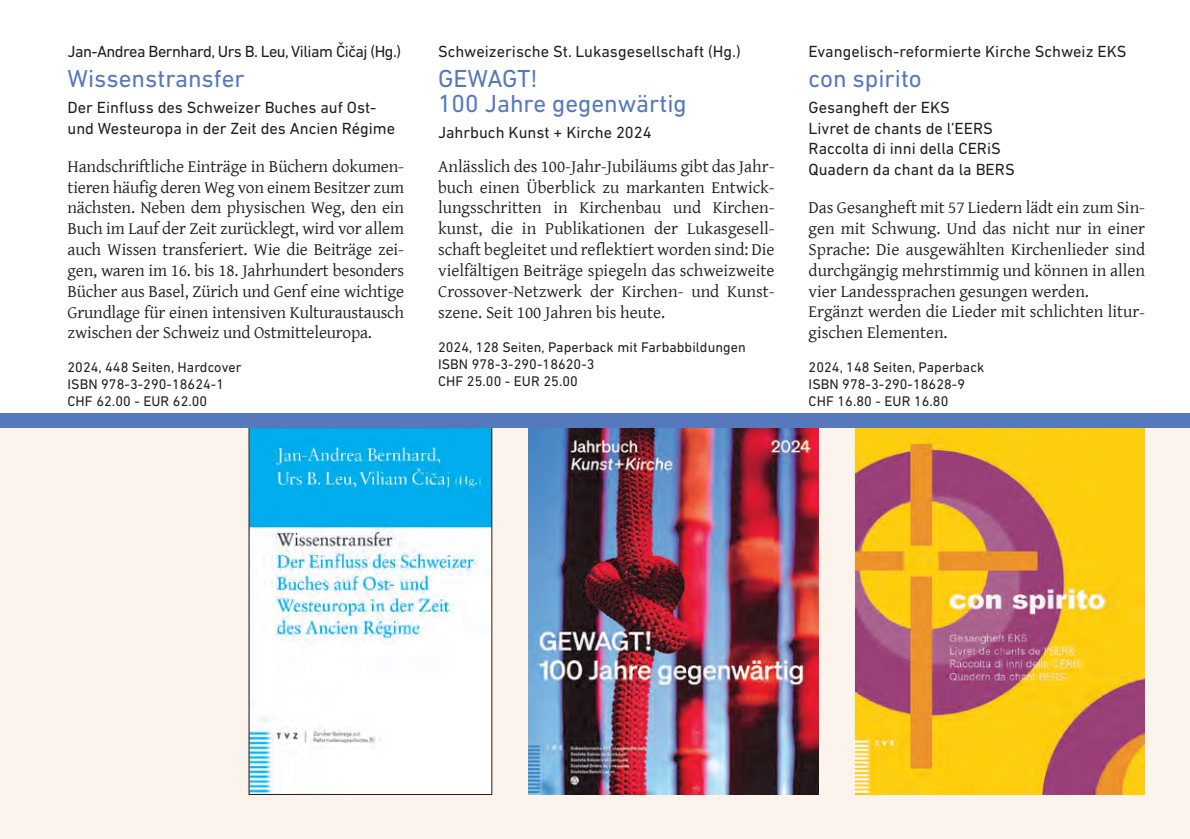
<style>
.page{position:relative;width:1190px;height:839px;background:#fff}
.page>*{position:absolute;margin:0;border:0;box-sizing:border-box;transform-origin:0 0}
.t1{font:25px/25px "DIN Next LT Pro";color:#5679bd}
.t2{font:17.4px/20.8px "Gentium";color:#231f20;text-align:justify}
.t3{font:16.4px/20.8px "DIN Next LT Pro";color:#231f20}
.t4{font:16.4px "DIN Next LT Pro";letter-spacing:-.03em;color:#231f20}
.t5{font:14.2px/17px "DIN Next LT Pro";letter-spacing:.005em;color:#231f20}
</style>
<div class="page">
<div style="left:0;top:427px;width:1190px;height:411px;background:#fdf3ed"></div>
<img style="left:855px;top:427px;width:289px;height:367px">
<img style="left:529px;top:427px;width:289px;height:366px">
<img style="left:251px;top:429px;width:239px;height:363px">
<div style="left:0;top:413px;width:1190px;height:14px;background:#5679bd"></div>
<p class="t4" style="left:68px;top:42px;width:335px">Jan-Andrea Bernhard, Urs B. Leu, Viliam Čičaj (Hg.)</p>
<h1 class="t1" style="left:68px;top:66px;width:179px">Wissenstransfer</h1>
<p class="t3" style="left:68px;top:96px;width:329px">Der Einfluss des Schweizer Buches auf Ost&shy;und Westeuropa in der Zeit des Ancien Régime</p>
<p class="t2" style="left:68px;top:155px;width:338px">Handschriftliche Einträge in Büchern dokumen&shy;tieren häufig deren Weg von einem Besitzer zum nächsten. Neben dem physischen Weg, den ein Buch im Lauf der Zeit zurücklegt, wird vor allem auch Wissen transferiert. Wie die Beiträge zei&shy;gen, waren im 16. bis 18. Jahrhundert besonders Bücher aus Basel, Zürich und Genf eine wichtige Grundlage für einen intensiven Kulturaustausch zwischen der Schweiz und Ostmitteleuropa.</p>
<p class="t5" style="left:68px;top:358px;width:176px">2024, 448 Seiten, Hardcover<br>ISBN 978-3-290-18624-1<br>CHF 62.00 - EUR 62.00</p>
<p class="t3" style="left:438px;top:41px;width:304px">Schweizerische St. Lukasgesellschaft (Hg.)</p>
<h1 class="t1" style="left:438px;top:66px;width:250px">GEWAGT!<br>100 Jahre gegenwärtig</h1>
<p class="t3" style="left:438px;top:121px;width:215px">Jahrbuch Kunst + Kirche 2024</p>
<p class="t2" style="left:438px;top:155px;width:338px">Anlässlich des 100-Jahr-Jubiläums gibt das Jahr&shy;buch einen Überblick zu markanten Entwick&shy;lungsschritten in Kirchenbau und Kirchen&shy;kunst, die in Publikationen der Lukasgesell&shy;schaft begleitet und reflektiert worden sind: Die vielfältigen Beiträge spiegeln das schweizweite Crossover-Netzwerk der Kirchen- und Kunst&shy;szene. Seit 100 Jahren bis heute.</p>
<p class="t5" style="left:438px;top:338px;width:309px">2024, 128 Seiten, Paperback mit Farbabbildungen<br>ISBN 978-3-290-18620-3<br>CHF 25.00 - EUR 25.00</p>
<p class="t3" style="left:808px;top:41px;width:319px">Evangelisch-reformierte Kirche Schweiz EKS</p>
<h1 class="t1" style="left:808px;top:66px;width:115px">con spirito</h1>
<p class="t3" style="left:808px;top:96px;width:208px">Gesangheft der EKS<br>Livret de chants de l’EERS<br>Raccolta di inni della CERiS<br>Quadern da chant da la BERS</p>
<p class="t2" style="left:808px;top:196px;width:338px;text-align:left">Das Gesangheft mit 57 Liedern lädt ein zum Sin&shy;gen mit Schwung. Und das nicht nur in einer Sprache: Die ausgewählten Kirchenlieder sind durchgängig mehrstimmig und können in allen vier Landessprachen gesungen werden.<br>Ergänzt werden die Lieder mit schlichten litur&shy;gischen Elementen.</p>
<p class="t5" style="left:808px;top:358px;width:177px">2024, 148 Seiten, Paperback<br>ISBN 978-3-290-18628-9<br>CHF 16.80 - EUR 16.80</p>
</div>
